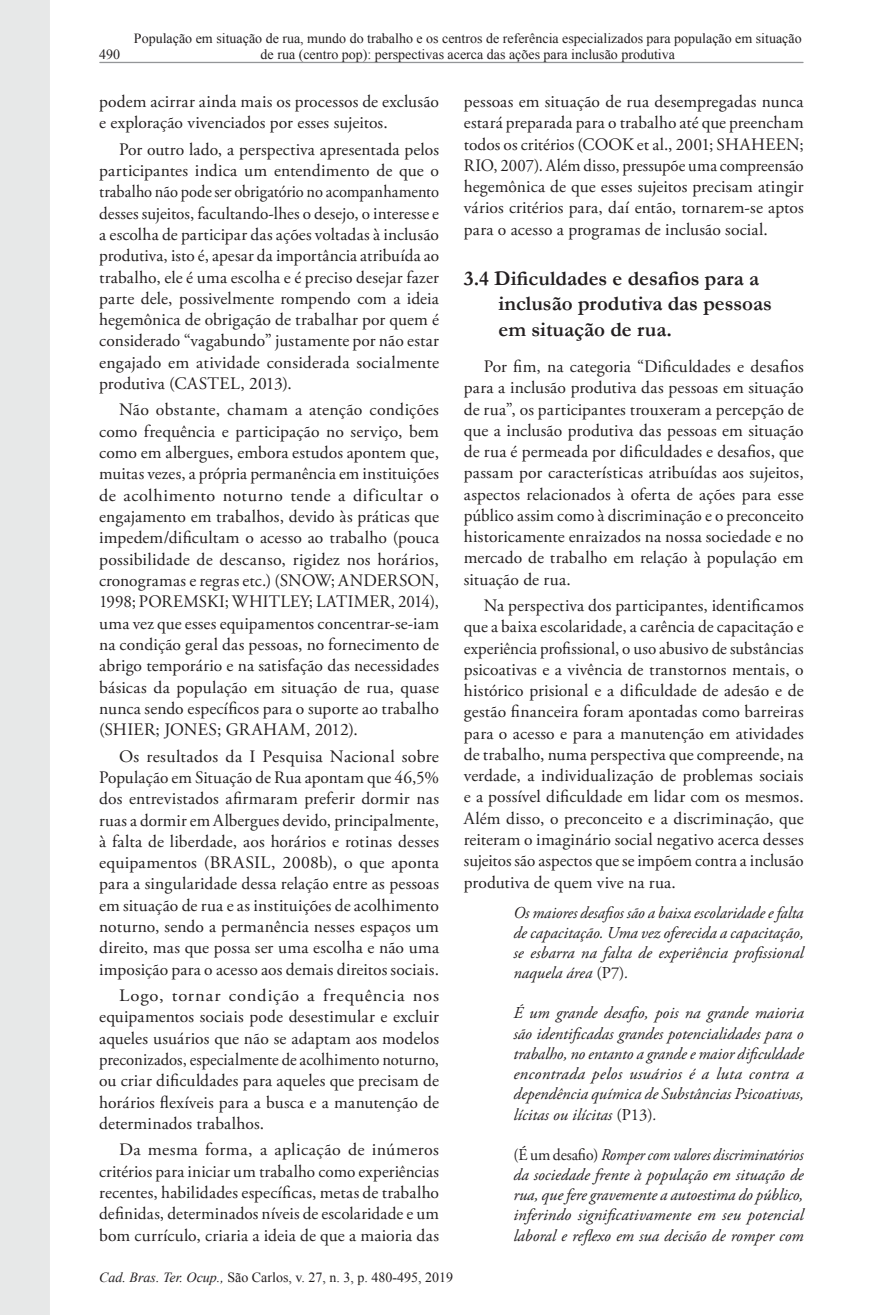
<style>
.page{position:relative;width:893px;height:1315px;background:#fff}
.page>*{position:absolute;margin:0;border:0;box-sizing:border-box;transform-origin:0 0}
.Heading2{font:700 21px/25.6px "Garamond";color:#231f20}
.Paragraph{font:17.5px/21.3px "Adobe Garamond Pro";letter-spacing:.01em;color:#231f20;text-align:justify}
.Paragraph-2{font:17.5px/21.3px "Adobe Garamond Pro";letter-spacing:.01em;color:#231f20;text-align:justify;scale:1.06 1}
.BlockQuote-Italico{font:italic 16.62px/20.3px "Adobe Garamond Pro";color:#231f20;text-align:justify}
.BlockQuote-Italico-2{font:italic 16.62px/20.3px "Adobe Garamond Pro";color:#231f20;text-align:justify;scale:.94 1}
.t1{font:14px/16.8px "Times New Roman";color:#231f20;text-align:center}
.s1{font-style:normal}
.s2{font-style:italic}
</style>
<div class="page">
<div style="left:0;top:0;width:50px;height:1315px;background:#e7e8e8"></div>
<hr style="left:100px;top:62px;width:703px;height:1px;background:#949698">
<p class="t1" style="left:134px;top:29px;width:669px">População em situação de rua, mundo do trabalho e os centros de referência especializados para população em situação de rua (centro pop): perspectivas acerca das ações para inclusão produtiva</p>
<p class="Paragraph" style="left:99px;top:91px;width:341px">podem acirrar ainda mais os processos de exclusão e exploração vivenciados por esses sujeitos.</p>
<p class="Paragraph" style="left:99px;top:139px;width:341px;text-indent:20px">Por outro lado, a perspectiva apresentada pelos participantes indica um entendimento de que o trabalho não pode ser obrigatório no acompanhamento desses sujeitos, facultando-lhes o desejo, o interesse e a escolha de participar das ações voltadas à inclusão produtiva, isto é, apesar da importância atribuída ao trabalho, ele é uma escolha e é preciso desejar fazer parte dele, possivelmente rompendo com a ideia hegemônica de obrigação de trabalhar por quem é considerado “vagabundo” justamente por não estar engajado em atividade considerada socialmente produtiva (CASTEL, 2013).</p>
<p class="Paragraph" style="left:99px;top:400px;width:341px;text-indent:20px">Não obstante, chamam a atenção condições como frequência e participação no serviço, bem como em albergues, embora estudos apontem que, muitas vezes, a própria permanência em instituições de acolhimento noturno tende a dificultar o engajamento em trabalhos, devido às práticas que impedem/dificultam o acesso ao trabalho (pouca possibilidade de descanso, rigidez nos horários, cronogramas e regras etc.) (SNOW; ANDERSON, 1998; POREMSKI; WHITLEY; LATIMER, 2014), uma vez que esses equipamentos concentrar-se-iam na condição geral das pessoas, no fornecimento de abrigo temporário e na satisfação das necessidades básicas da população em situação de rua, quase nunca sendo específicos para o suporte ao trabalho (SHIER; JONES; GRAHAM, 2012).</p>
<p class="Paragraph" style="left:99px;top:746px;width:341px;text-indent:20px">Os resultados da I Pesquisa Nacional sobre População em Situação de Rua apontam que 46,5% dos entrevistados afirmaram preferir dormir nas ruas a dormir em Albergues devido, principalmente, à falta de liberdade, aos horários e rotinas desses equipamentos (BRASIL, 2008b), o que aponta para a singularidade dessa relação entre as pessoas em situação de rua e as instituições de acolhimento noturno, sendo a permanência nesses espaços um direito, mas que possa ser uma escolha e não uma imposição para o acesso aos demais direitos sociais.</p>
<p class="Paragraph-2" style="left:99px;top:985px;width:322px;text-indent:20px">Logo, tornar condição a frequência nos equipamentos sociais pode desestimular e excluir aqueles usuários que não se adaptam aos modelos preconizados, especialmente de acolhimento noturno, ou criar dificuldades para aqueles que precisam de horários flexíveis para a busca e a manutenção de determinados trabalhos.</p>
<p class="Paragraph" style="left:99px;top:1139px;width:341px;text-indent:20px">Da mesma forma, a aplicação de inúmeros critérios para iniciar um trabalho como experiências recentes, habilidades específicas, metas de trabalho definidas, determinados níveis de escolaridade e um bom currículo, criaria a ideia de que a maioria das</p>
<p class="Paragraph" style="left:464px;top:91px;width:341px">pessoas em situação de rua desempregadas nunca estará preparada para o trabalho até que preencham todos os critérios (COOK et al., 2001; SHAHEEN; RIO, 2007). Além disso, pressupõe uma compreensão hegemônica de que esses sujeitos precisam atingir vários critérios para, daí então, tornarem-se aptos para o acesso a programas de inclusão social.</p>
<p class="Heading2" style="left:499px;top:265px;width:275px;text-indent:-35px">3.4 Dificuldades e desafios para a inclusão produtiva das pessoas em situação de rua.</p>
<p class="Paragraph" style="left:464px;top:356px;width:341px;text-indent:20px">Por fim, na categoria “Dificuldades e desafios para a inclusão produtiva das pessoas em situação de rua”, os participantes trouxeram a percepção de que a inclusão produtiva das pessoas em situação de rua é permeada por dificuldades e desafios, que passam por características atribuídas aos sujeitos, aspectos relacionados à oferta de ações para esse público assim como à discriminação e o preconceito historicamente enraizados na nossa sociedade e no mercado de trabalho em relação à população em situação de rua.</p>
<p class="Paragraph" style="left:464px;top:595px;width:341px;text-indent:20px">Na perspectiva dos participantes, identificamos que a baixa escolaridade, a carência de capacitação e experiência profissional, o uso abusivo de substâncias psicoativas e a vivência de transtornos mentais, o histórico prisional e a dificuldade de adesão e de gestão financeira foram apontadas como barreiras para o acesso e para a manutenção em atividades de trabalho, numa perspectiva que compreende, na verdade, a individualização de problemas sociais e a possível dificuldade em lidar com os mesmos.<br>Além disso, o preconceito e a discriminação, que reiteram o imaginário social negativo acerca desses sujeitos são aspectos que se impõem contra a inclusão produtiva de quem vive na rua.</p>
<p class="BlockQuote-Italico" style="left:513px;top:902px;width:292px">Os maiores desafios são a baixa escolaridade e falta de capacitação. Uma vez oferecida a capacitação, se esbarra na falta de experiência profissional naquela área <span class="s1">(P7)</span>.</p>
<p class="BlockQuote-Italico" style="left:513px;top:1003px;width:292px">É um grande desafio, pois na grande maioria são identificadas grandes potencialidades para o trabalho, no entanto a grande e maior dificuldade encontrada pelos usuários é a luta contra a dependência química de Substâncias Psicoativas, lícitas ou ilícitas <span class="s1">(P13)</span>.</p>
<p class="BlockQuote-Italico-2" style="left:513px;top:1144px;width:310px"><span class="s1">(É um desafio)</span> Romper com valores discriminatórios da sociedade frente à população em situação de rua, que fere gravemente a autoestima do público, inferindo significativamente em seu potencial laboral e reflexo em sua decisão de romper com</p>
<p class="t1" style="left:99px;top:1269px;width:356px"><span class="s2">Cad. Bras. Ter. Ocup.,</span> São Carlos, v. 27, n. 3, p. 480-495, 2019</p>
</div>
